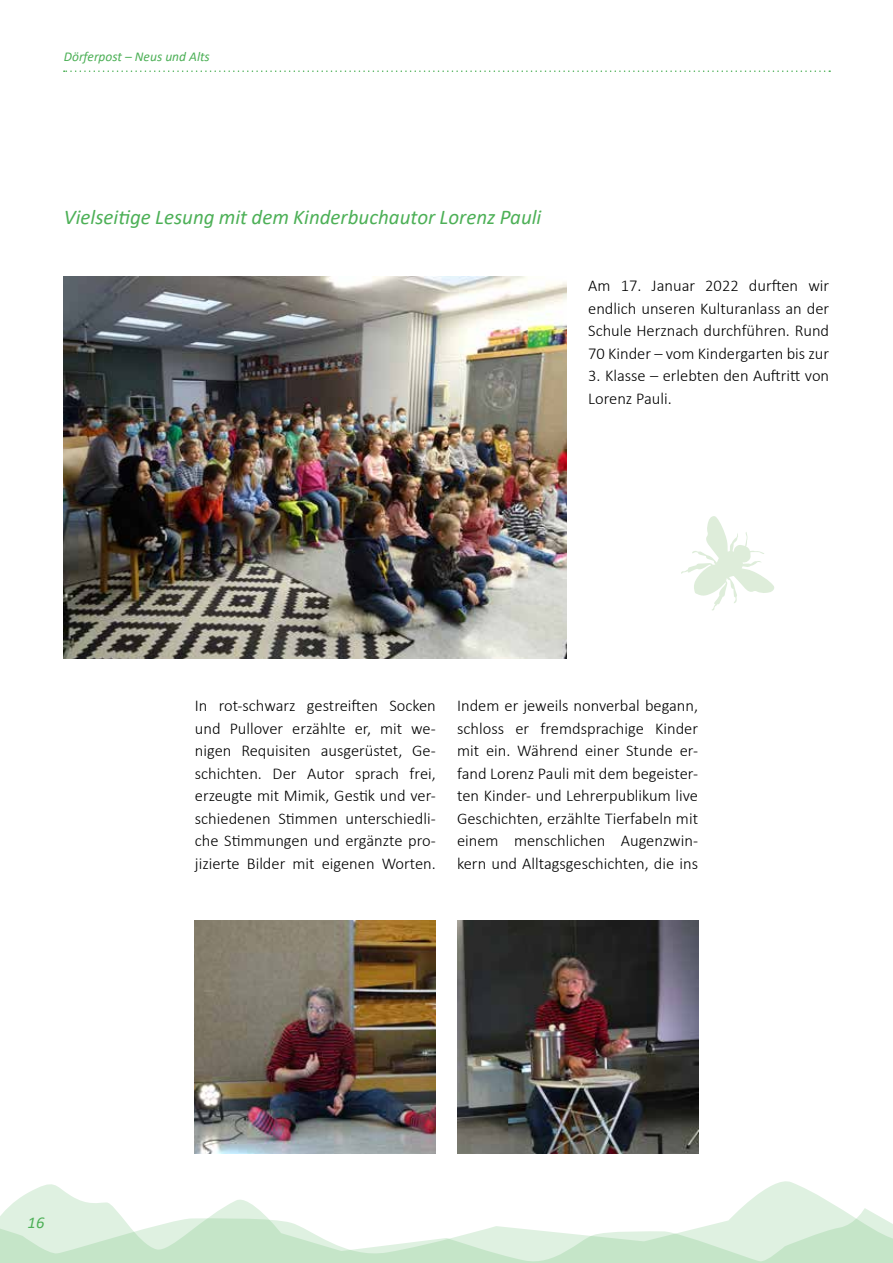
<style>
.page{position:relative;width:893px;height:1263px;background:#fff}
.page>*{position:absolute;margin:0;border:0;box-sizing:border-box;transform-origin:0 0}
.t1{font:italic 21px "Calibri";color:#4db057}
.t2{font:300 16.5px/22.5px "Calibri";color:#000;text-align:justify}
.t3{font:italic 16.5px "Calibri";color:#4db057}
.t4{font:italic 13.5px "Calibri";color:#4db057}
</style>
<div class="page">
<svg style="left:0;top:1181px;width:893px;height:82px"></svg>
<img style="left:63px;top:277px;width:504px;height:382px">
<img style="left:195px;top:920px;width:241px;height:234px">
<img style="left:457px;top:920px;width:241px;height:234px">
<svg style="left:64px;top:70px;width:766px;height:2px"></svg>
<svg style="left:681px;top:516px;width:93px;height:95px"></svg>
<p class="t4" style="left:64px;top:47px;width:148px">Dörferpost – Neus und Alts</p>
<p class="t1" style="left:64px;top:202px;width:479px">Vielseitige Lesung mit dem Kinderbuchautor Lorenz Pauli</p>
<p class="t2" style="left:588px;top:274px;width:242px">Am 17. Januar 2022 durften wir endlich unseren Kulturanlass an der Schule Herznach durchführen. Rund 70 Kinder – vom Kindergarten bis zur</p>
<p class="t2" style="left:588px;top:364px;width:242px">3. Klasse – erlebten den Auftritt von<br>Lorenz Pauli.</p>
<p class="t2" style="left:195px;top:694px;width:242px">In rot-schwarz gestreiften Socken und Pullover erzählte er, mit we&shy;nigen Requisiten ausgerüstet, Ge&shy;schichten. Der Autor sprach frei, erzeugte mit Mimik, Gestik und ver&shy;schiedenen Stimmen unterschiedli&shy;che Stimmungen und ergänzte pro&shy;jizierte Bilder mit eigenen Worten.</p>
<p class="t2" style="left:457px;top:694px;width:242px">Indem er jeweils nonverbal begann, schloss er fremdsprachige Kinder mit ein. Während einer Stunde er&shy;fand Lorenz Pauli mit dem begeister&shy;ten Kinder- und Lehrerpublikum live Geschichten, erzählte Tierfabeln mit einem menschlichen Augenzwin&shy;kern und Alltagsgeschichten, die ins</p>
<p class="t3" style="left:28px;top:1210px;width:18px">16</p>
</div>
